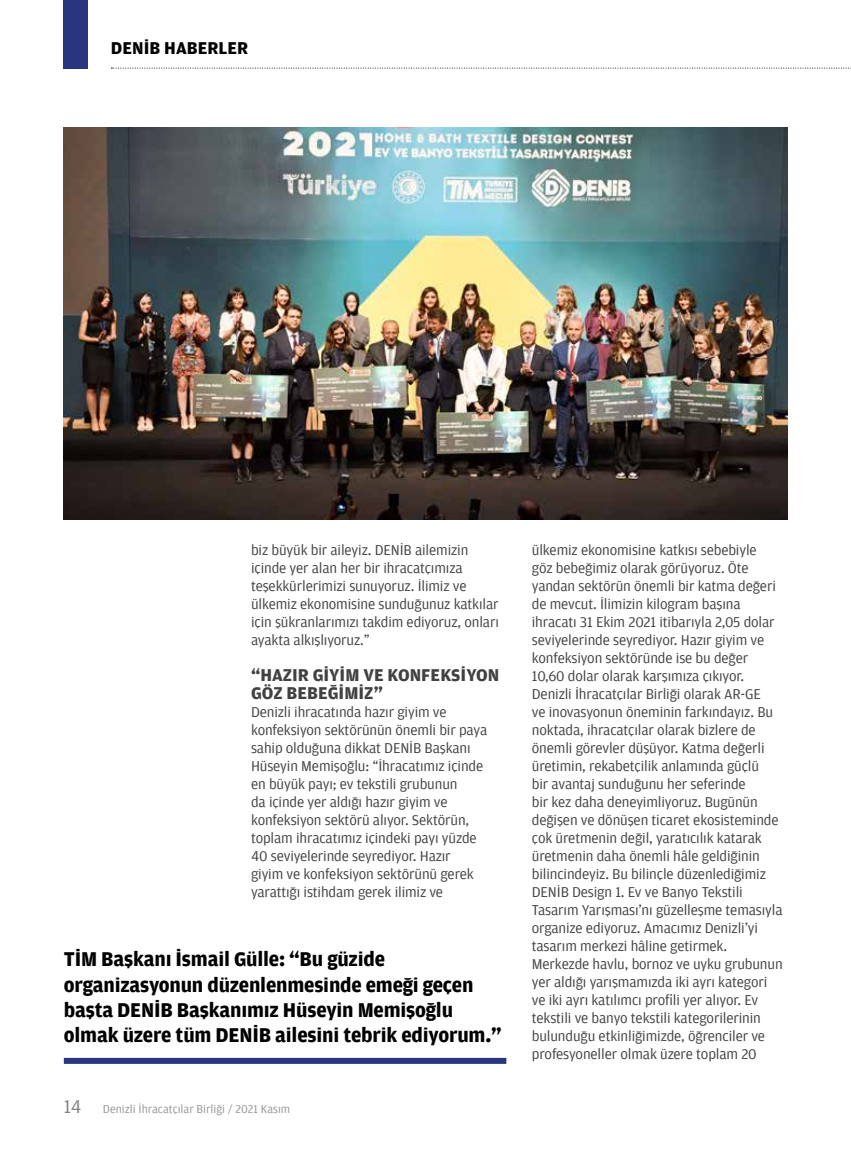
<style>
.page{position:relative;width:851px;height:1149px;background:#fff}
.page>*{position:absolute;margin:0;border:0;box-sizing:border-box;transform-origin:0 0}
.t1{font:700 21px/25.2px "Amplitude Bold Z";letter-spacing:-.01em;color:#000}
.t2{font:700 18px/18px "Amplitude Bold Z";color:#414042}
.t3{font:700 18px "Amplitude Bold Z";color:#000}
.t4{font:15px/18px "Amplitude Book Z";letter-spacing:-.01em;color:#414042}
.t5{font:12px "Amplitude Book Z";color:#939598}
.s1{font-size:19.5px;color:#808285}
</style>
<div class="page">
<div style="left:64px;top:0;width:24px;height:68px;background:#2a3580"></div>
<svg style="left:111px;top:68px;width:740px;height:1px"></svg>
<div style="left:64px;top:1057px;width:442px;height:6px;background:#2a3580"></div>
<img style="left:64px;top:128px;width:723px;height:391px">
<p class="t3" style="left:111px;top:38px;width:139px">DENİB HABERLER</p>
<p class="t4" style="left:251px;top:540px;width:249px">biz büyük bir aileyiz. DENİB ailemizin içinde yer alan her bir ihracatçımıza teşekkürlerimizi sunuyoruz. İlimiz ve ülkemiz ekonomisine sunduğunuz katkılar için şükranlarımızı takdim ediyoruz, onları ayakta alkışlıyoruz.”</p>
<p class="t2" style="left:251px;top:665px;width:250px">“HAZIR GİYİM VE KONFEKSİYON<br>GÖZ BEBEĞİMİZ”</p>
<p class="t4" style="left:251px;top:702px;width:238px">Denizli ihracatında hazır giyim ve konfeksiyon sektörünün önemli bir paya sahip olduğuna dikkat DENİB Başkanı Hüseyin Memişoğlu: “İhracatımız içinde en büyük payı; ev tekstili grubunun<br>da içinde yer aldığı hazır giyim ve konfeksiyon sektörü alıyor. Sektörün, toplam ihracatımız içindeki payı yüzde 40 seviyelerinde seyrediyor. Hazır<br>giyim ve konfeksiyon sektörünü gerek yarattığı istihdam gerek ilimiz ve</p>
<h1 class="t1" style="left:64px;top:946px;width:439px">TİM Başkanı İsmail Gülle: “Bu güzide organizasyonun düzenlenmesinde emeği geçen başta DENİB Başkanımız Hüseyin Memişoğlu olmak üzere tüm DENİB ailesini tebrik ediyorum.”</h1>
<p class="t5" style="left:64px;top:1101px;width:228px"><span class="s1">14</span> Denizli İhracatçılar Birliği / 2021 Kasım</p>
<p class="t4" style="left:532px;top:540px;width:252px">ülkemiz ekonomisine katkısı sebebiyle<br>göz bebeğimiz olarak görüyoruz. Öte yandan sektörün önemli bir katma değeri de mevcut. İlimizin kilogram başına ihracatı 31 Ekim 2021 itibarıyla 2,05 dolar seviyelerinde seyrediyor. Hazır giyim ve konfeksiyon sektöründe ise bu değer 10,60 dolar olarak karşımıza çıkıyor.<br>Denizli İhracatçılar Birliği olarak AR-GE<br>ve inovasyonun öneminin farkındayız. Bu noktada, ihracatçılar olarak bizlere de önemli görevler düşüyor. Katma değerli üretimin, rekabetçilik anlamında güçlü<br>bir avantaj sunduğunu her seferinde<br>bir kez daha deneyimliyoruz. Bugünün değişen ve dönüşen ticaret ekosisteminde çok üretmenin değil, yaratıcılık katarak üretmenin daha önemli hâle geldiğinin bilincindeyiz. Bu bilinçle düzenlediğimiz DENİB Design 1. Ev ve Banyo Tekstili Tasarım Yarışması’nı güzelleşme temasıyla organize ediyoruz. Amacımız Denizli’yi tasarım merkezi hâline getirmek.<br>Merkezde havlu, bornoz ve uyku grubunun yer aldığı yarışmamızda iki ayrı kategori ve iki ayrı katılımcı profili yer alıyor. Ev tekstili ve banyo tekstili kategorilerinin bulunduğu etkinliğimizde, öğrenciler ve profesyoneller olmak üzere toplam 20</p>
</div>
